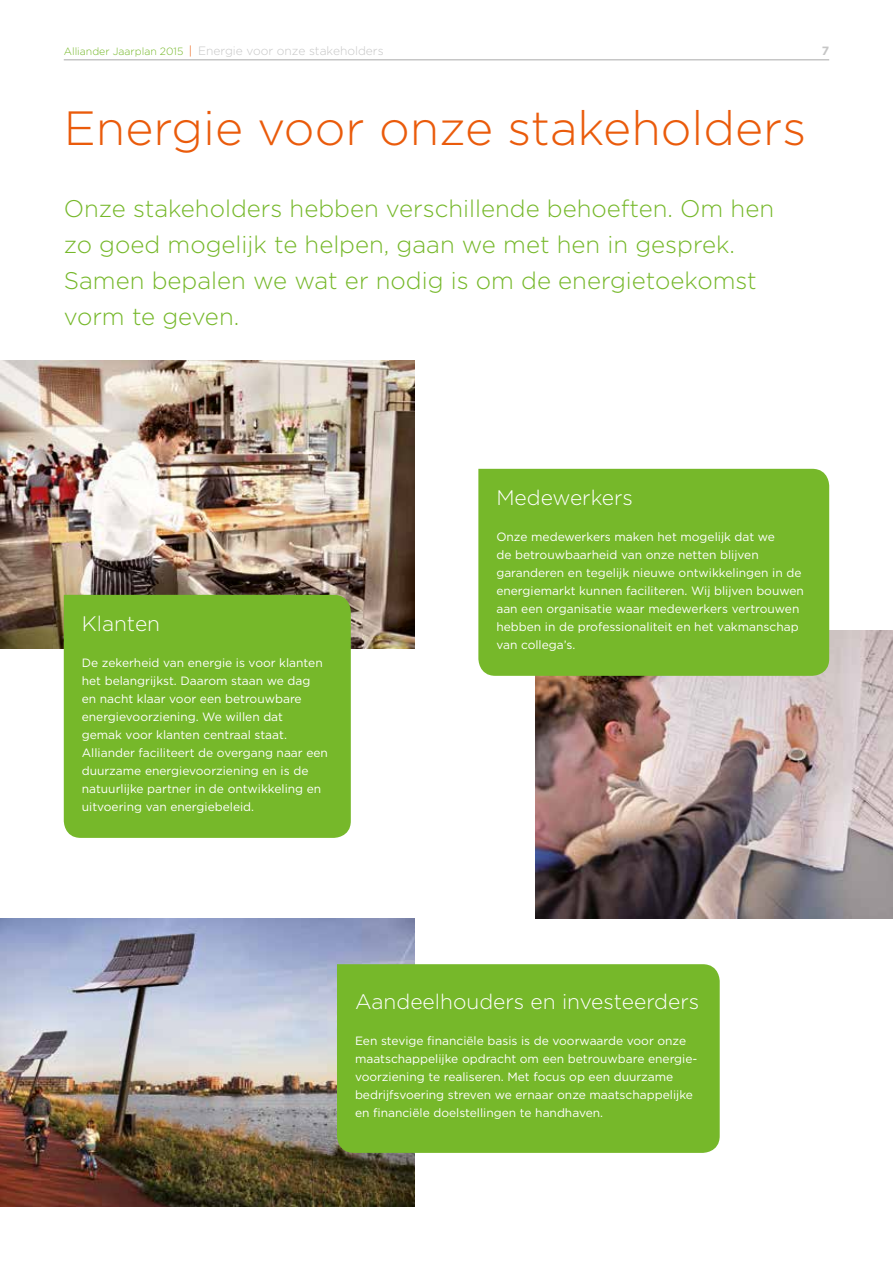
<style>
.page{position:relative;width:893px;height:1263px;background:#fff}
.page>*{position:absolute;margin:0;border:0;box-sizing:border-box;transform-origin:0 0}
.t1{font:300 48px "Gotham";color:#ea5b0b}
.t2{font:300 24px/36px "Gotham";color:#76b82a}
.t3{font:300 21px "Gotham";color:#fff}
.t4{font:12px/18px "Gotham";color:#fff}
.t5{font:300 12px "Gotham";color:#c6c6c6}
.t6{font:700 12px "Gotham";color:#c6c6c6}
.s1{font-size:10.5px;color:#76b82a}
.s2{color:#ea5b0b}
</style>
<div class="page">
<img style="left:0;top:361px;width:415px;height:288px">
<img style="left:536px;top:631px;width:357px;height:288px">
<img style="left:0;top:919px;width:415px;height:288px">
<div style="left:64px;top:595px;width:287px;height:243px;background:#76b82a"></div>
<div style="left:478px;top:469px;width:351px;height:207px;background:#76b82a"></div>
<div style="left:337px;top:964px;width:383px;height:189px;background:#76b82a"></div>
<hr style="left:64px;top:59px;width:765px;height:2px;background:#c6c6c6">
<p class="t5" style="left:64px;top:43px;width:321px"><span class="s1">Alliander Jaarplan 2015</span> <span class="s2">|</span> Energie voor onze stakeholders</p>
<p class="t6" style="left:822px;top:43px;width:9px">7</p>
<h1 class="t1" style="left:64px;top:97px;width:744px">Energie voor onze stakeholders</h1>
<h2 class="t2" style="left:64px;top:190px;width:712px">Onze stakeholders hebben verschillende behoeften. Om hen zo goed mogelijk te helpen, gaan we met hen in gesprek.<br>Samen bepalen we wat er nodig is om de energietoekomst vorm te geven.</h2>
<h3 class="t3" style="left:82px;top:610px;width:80px">Klanten</h3>
<p class="t4" style="left:82px;top:653px;width:248px">De zekerheid van energie is voor klanten het belangrijkst. Daarom staan we dag<br>en nacht klaar voor een betrouwbare energievoorziening. We willen dat<br>gemak voor klanten centraal staat.<br>Alliander faciliteert de overgang naar een duurzame energievoorziening en is de natuurlijke partner in de ontwikkeling en uitvoering van energiebeleid.</p>
<h3 class="t3" style="left:496px;top:484px;width:138px">Medewerkers</h3>
<p class="t4" style="left:496px;top:527px;width:309px">Onze medewerkers maken het mogelijk dat we<br>de betrouwbaarheid van onze netten blijven garanderen en tegelijk nieuwe ontwikkelingen in de energiemarkt kunnen faciliteren. Wij blijven bouwen aan een organisatie waar medewerkers vertrouwen hebben in de professionaliteit en het vakmanschap van collega’s.</p>
<h3 class="t3" style="left:355px;top:988px;width:346px">Aandeelhouders en investeerders</h3>
<p class="t4" style="left:355px;top:1031px;width:344px">Een stevige financiële basis is de voorwaarde voor onze maatschappelijke opdracht om een betrouwbare energie&shy;voorziening te realiseren. Met focus op een duurzame bedrijfsvoering streven we ernaar onze maatschappelijke en financiële doelstellingen te handhaven.</p>
</div>
